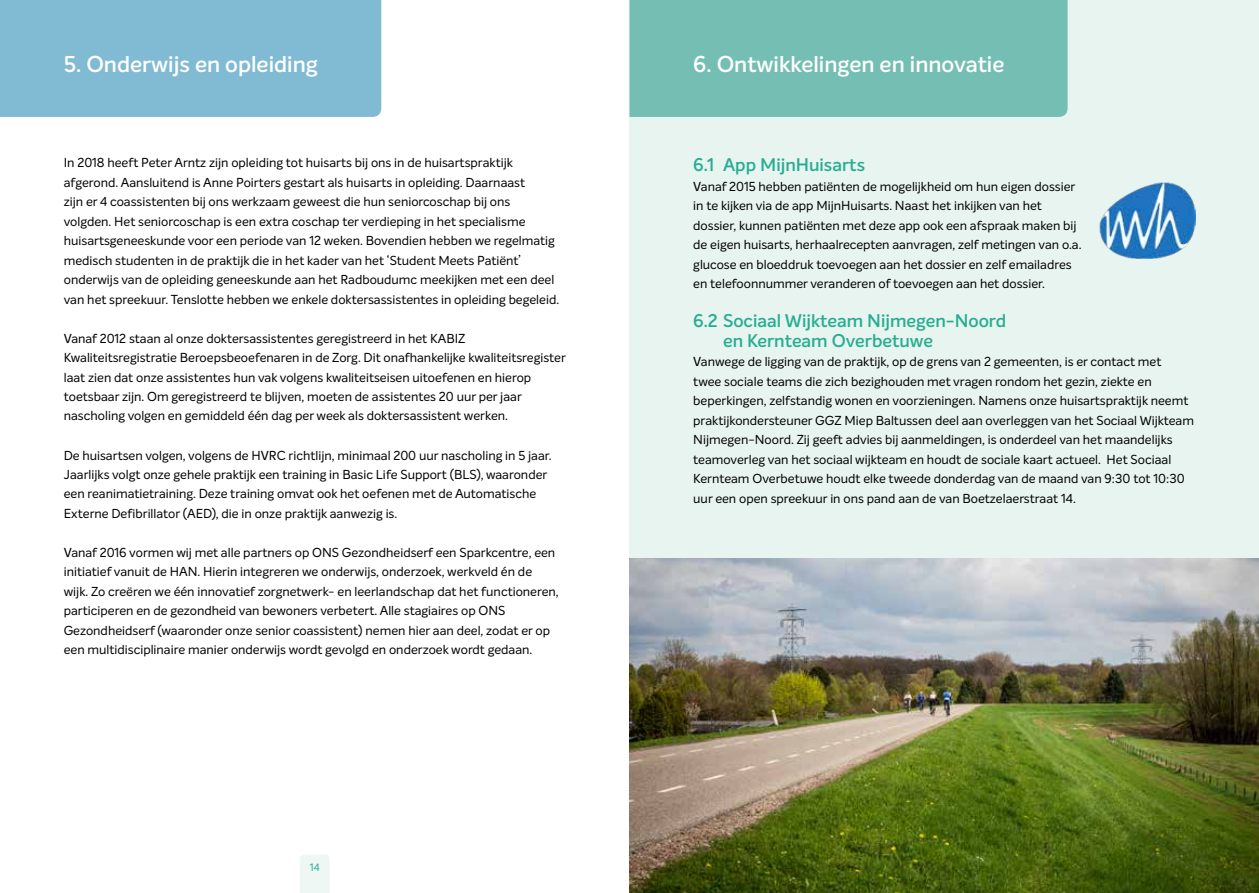
<style>
.page{position:relative;width:1259px;height:893px;background:#fff}
.page>*{position:absolute;margin:0;border:0;box-sizing:border-box;transform-origin:0 0}
.t1{font:600 22.5px "Intelo";color:#fff}
.t2{font:600 18px/19.5px "Intelo";color:#26ad91}
.t3{font:12.75px/19.5px "Intelo";color:#000}
.t4{font:10.5px "Intelo";color:#26ad91}
</style>
<div class="page">
<div style="left:629px;top:0;width:630px;height:893px;background:#e8f4ef"></div>
<svg style="left:300px;top:855px;width:30px;height:38px"></svg>
<div style="left:629px;top:0;width:438px;height:117px;background:#74beb3"></div>
<img style="left:1099px;top:182px;width:96px;height:77px">
<div style="left:0;top:0;width:381px;height:117px;background:#80bad3"></div>
<img style="left:629px;top:558px;width:630px;height:335px">
<h1 class="t1" style="left:64px;top:49px;width:256px">5. Onderwijs en opleiding</h1>
<h1 class="t1" style="left:693px;top:49px;width:313px">6. Ontwikkelingen en innovatie</h1>
<p class="t3" style="left:64px;top:153px;width:497px">In 2018 heeft Peter Arntz zijn opleiding tot huisarts bij ons in de huisartspraktijk afgerond. Aansluitend is Anne Poirters gestart als huisarts in opleiding. Daarnaast<br>zijn er 4 coassistenten bij ons werkzaam geweest die hun seniorcoschap bij ons volgden. Het seniorcoschap is een extra coschap ter verdieping in het specialisme huisartsgeneeskunde voor een periode van 12 weken. Bovendien hebben we regelmatig medisch studenten in de praktijk die in het kader van het ‘Student Meets Patiënt’ onderwijs van de opleiding geneeskunde aan het Radboudumc meekijken met een deel van het spreekuur. Tenslotte hebben we enkele doktersassistentes in opleiding begeleid.</p>
<p class="t3" style="left:64px;top:328px;width:504px">Vanaf 2012 staan al onze doktersassistentes geregistreerd in het KABIZ Kwaliteitsregistratie Beroepsbeoefenaren in de Zorg. Dit onafhankelijke kwaliteitsregister laat zien dat onze assistentes hun vak volgens kwaliteitseisen uitoefenen en hierop toetsbaar zijn. Om geregistreerd te blijven, moeten de assistentes 20 uur per jaar nascholing volgen en gemiddeld één dag per week als doktersassistent werken.</p>
<p class="t3" style="left:64px;top:445px;width:489px">De huisartsen volgen, volgens de HVRC richtlijn, minimaal 200 uur nascholing in 5 jaar.<br>Jaarlijks volgt onze gehele praktijk een training in Basic Life Support (BLS), waaronder een reanimatietraining. Deze training omvat ook het oefenen met de Automatische Externe Defibrillator (AED), die in onze praktijk aanwezig is.</p>
<p class="t3" style="left:64px;top:543px;width:496px">Vanaf 2016 vormen wij met alle partners op ONS Gezondheidserf een Sparkcentre, een initiatief vanuit de HAN. Hierin integreren we onderwijs, onderzoek, werkveld én de wijk. Zo creëren we één innovatief zorgnetwerk- en leerlandschap dat het functioneren, participeren en de gezondheid van bewoners verbetert. Alle stagiaires op ONS Gezondheidserf (waaronder onze senior coassistent) nemen hier aan deel, zodat er op een multidisciplinaire manier onderwijs wordt gevolgd en onderzoek wordt gedaan.</p>
<p class="t4" style="left:310px;top:861px;width:11px">14</p>
<h2 class="t2" style="left:693px;top:155px;width:173px">6.1 App MijnHuisarts</h2>
<p class="t3" style="left:693px;top:176px;width:390px">Vanaf 2015 hebben patiënten de mogelijkheid om hun eigen dossier in te kijken via de app MijnHuisarts. Naast het inkijken van het dossier, kunnen patiënten met deze app ook een afspraak maken bij de eigen huisarts, herhaalrecepten aanvragen, zelf metingen van o.a. glucose en bloeddruk toevoegen aan het dossier en zelf emailadres en telefoonnummer veranderen of toevoegen aan het dossier.</p>
<h2 class="t2" style="left:723px;top:311px;width:285px;text-indent:-30px">6.2 Sociaal Wijkteam Nijmegen-Noord en Kernteam Overbetuwe</h2>
<p class="t3" style="left:693px;top:352px;width:502px">Vanwege de ligging van de praktijk, op de grens van 2 gemeenten, is er contact met<br>twee sociale teams die zich bezighouden met vragen rondom het gezin, ziekte en beperkingen, zelfstandig wonen en voorzieningen. Namens onze huisartspraktijk neemt praktijkondersteuner GGZ Miep Baltussen deel aan overleggen van het Sociaal Wijkteam Nijmegen-Noord. Zij geeft advies bij aanmeldingen, is onderdeel van het maandelijks teamoverleg van het sociaal wijkteam en houdt de sociale kaart actueel. Het Sociaal Kernteam Overbetuwe houdt elke tweede donderdag van de maand van 9:30 tot 10:30 uur een open spreekuur in ons pand aan de van Boetzelaerstraat 14.</p>
</div>
